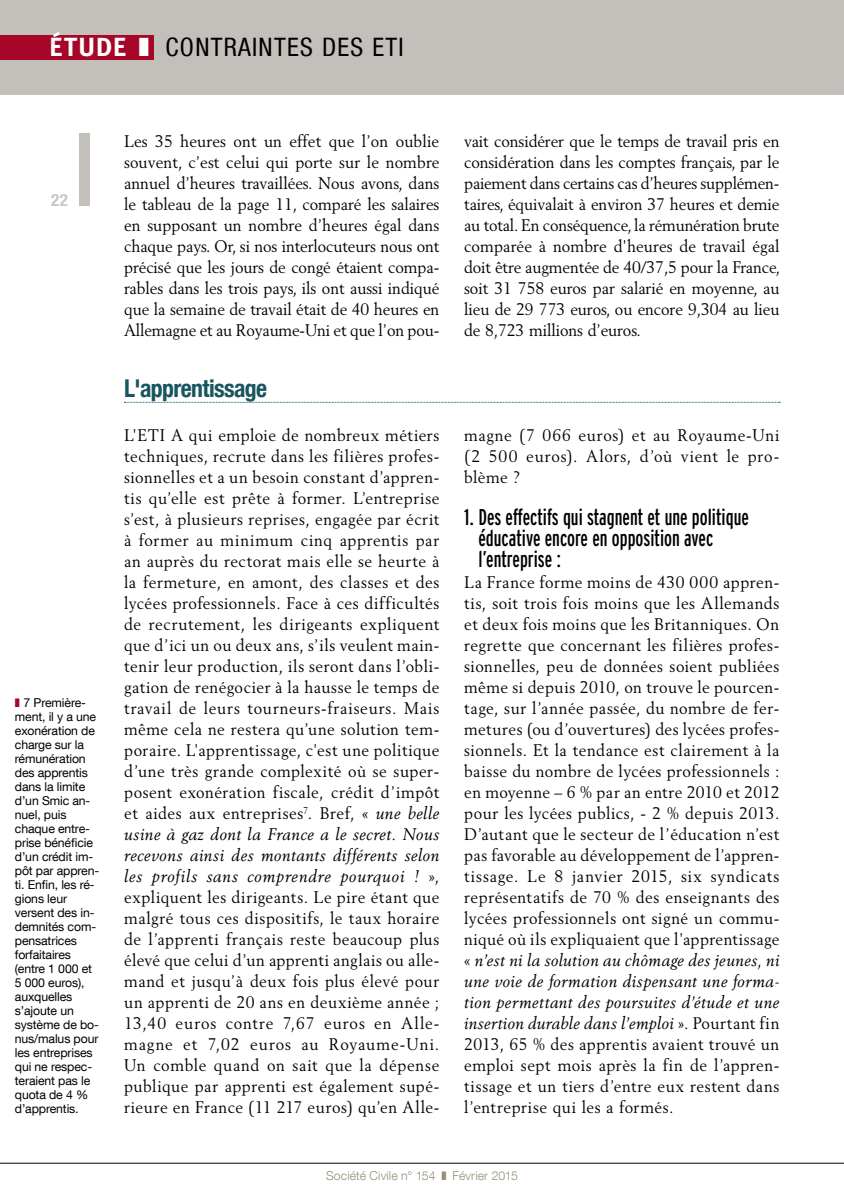
<style>
.page{position:relative;width:844px;height:1191px;background:#fff}
.page>*{position:absolute;margin:0;border:0;box-sizing:border-box;transform-origin:0 0}
.t1{font:condensed 25.38px "Helvetica Neue LT Com";letter-spacing:.05em;color:#000}
.t2{font:700 condensed 24.5px "Helvetica Neue LT Com";letter-spacing:-.025em;color:#18555e}
.t3{font:extra-condensed 22.75px/21px "Interstate";color:#000}
.t4{font:700 condensed 16.97px "Helvetica Neue LT Com";color:#c6c7c8}
.t5{font:16.62px/21px "Berling LT Std";letter-spacing:.02em;color:#000;text-align:justify;scale:.95 1}
.t6{font:12.25px/14px "Helvetica Neue LT Com";letter-spacing:-.01em;color:#000}
.t7{font:300 12.25px "Helvetica Neue LT Com";letter-spacing:.01em;color:#958e78}
.s1{font-family:"Meta";font-weight:700;font-stretch:normal;font-size:26.25px;color:#fff}
.s2{color:#fff}
.s3{color:#a70628}
.s4{font-style:italic}
</style>
<div class="page">
<div style="left:80px;top:133px;width:10px;height:73px;background:#c3c0bb"></div>
<hr style="left:0;top:1162px;width:843px;height:1px;background:#000">
<div style="left:0;top:0;width:843px;height:94px;background:#c3c0bb"></div>
<div style="left:0;top:35px;width:154px;height:24px;background:#a70628"></div>
<svg style="left:124px;top:402px;width:656px;height:1px"></svg>
<h1 class="t1" style="left:50px;top:32px;width:355px"><span class="s1">ÉTUDE</span> <span class="s2">❚</span> CONTRAINTES DES ETI</h1>
<p class="t4" style="left:51px;top:190px;width:18px">22</p>
<p class="t6" style="left:15px;top:695px;width:86px"><span class="s3">❚</span> 7 Première&shy;ment, il y a une exonération de charge sur la rémunération des apprentis dans la limite d’un Smic an&shy;nuel, puis chaque entre&shy;prise bénéficie d’un crédit im&shy;pôt par appren&shy;ti. Enfin, les ré&shy;gions leur versent des in&shy;demnités com&shy;pensatrices forfaitaires (entre 1 000 et<br>5 000 euros), auxquelles s’ajoute un système de bo&shy;nus/malus pour les entreprises qui ne respec&shy;teraient pas le quota de 4 % d’apprentis.</p>
<p class="t5" style="left:124px;top:130px;width:333px">Les 35 heures ont un effet que l’on oublie souvent, c’est celui qui porte sur le nombre annuel d’heures travaillées. Nous avons, dans le tableau de la page 11, comparé les salaires en supposant un nombre d’heures égal dans chaque pays. Or, si nos interlocuteurs nous ont précisé que les jours de congé étaient compa&shy;rables dans les trois pays, ils ont aussi indiqué que la semaine de travail était de 40 heures en Allemagne et au Royaume-Uni et que l’on pou-</p>
<p class="t5" style="left:464px;top:130px;width:334px">vait considérer que le temps de travail pris en considération dans les comptes français, par le paiement dans certains cas d’heures supplémen&shy;taires, équivalait à environ 37 heures et demie au total. En conséquence, la rémunération brute comparée à nombre d'heures de travail égal doit être augmentée de 40/37,5 pour la France, soit 31 758 euros par salarié en moyenne, au lieu de 29 773 euros, ou encore 9,304 au lieu de 8,723 millions d’euros.</p>
<h2 class="t2" style="left:124px;top:374px;width:145px">L'apprentissage</h2>
<p class="t5" style="left:124px;top:424px;width:333px">L'ETI A qui emploie de nombreux métiers techniques, recrute dans les filières profes&shy;sionnelles et a un besoin constant d’appren&shy;tis qu’elle est prête à former. L’entreprise s’est, à plusieurs reprises, engagée par écrit à former au minimum cinq apprentis par an auprès du rectorat mais elle se heurte à la fermeture, en amont, des classes et des lycées professionnels. Face à ces difficultés de recrutement, les dirigeants expliquent que d’ici un ou deux ans, s’ils veulent main&shy;tenir leur production, ils seront dans l’obli&shy;gation de renégocier à la hausse le temps de travail de leurs tourneurs-fraiseurs. Mais même cela ne restera qu’une solution tem&shy;poraire. L'apprentissage, c'est une politique d’une très grande complexité où se super&shy;posent exonération fiscale, crédit d’impôt et aides aux entreprises<sup>7</sup>. Bref, « <span class="s4">une belle usine à gaz dont la France a le secret. Nous recevons ainsi des montants différents selon les profils sans comprendre pourquoi !</span> », expliquent les dirigeants. Le pire étant que malgré tous ces dispositifs, le taux horaire de l’apprenti français reste beaucoup plus élevé que celui d’un apprenti anglais ou alle&shy;mand et jusqu’à deux fois plus élevé pour un apprenti de 20 ans en deuxième année ; 13,40 euros contre 7,67 euros en Alle&shy;magne et 7,02 euros au Royaume-Uni.<br>Un comble quand on sait que la dépense publique par apprenti est également supé&shy;rieure en France (11 217 euros) qu’en Alle-</p>
<p class="t5" style="left:464px;top:424px;width:333px">magne (7 066 euros) et au Royaume-Uni (2 500 euros). Alors, d’où vient le pro&shy;blème ?</p>
<h3 class="t3" style="left:478px;top:506px;width:272px;text-indent:-14px">1. Des effectifs qui stagnent et une politique éducative encore en opposition avec l’entreprise :</h3>
<p class="t5" style="left:464px;top:571px;width:333px">La France forme moins de 430 000 appren&shy;tis, soit trois fois moins que les Allemands et deux fois moins que les Britanniques. On regrette que concernant les filières profes&shy;sionnelles, peu de données soient publiées même si depuis 2010, on trouve le pourcen&shy;tage, sur l’année passée, du nombre de fer&shy;metures (ou d’ouvertures) des lycées profes&shy;sionnels. Et la tendance est clairement à la baisse du nombre de lycées professionnels : en moyenne – 6 % par an entre 2010 et 2012 pour les lycées publics, - 2 % depuis 2013.<br>D’autant que le secteur de l’éducation n’est pas favorable au développement de l’appren&shy;tissage. Le 8 janvier 2015, six syndicats représentatifs de 70 % des enseignants des lycées professionnels ont signé un commu&shy;niqué où ils expliquaient que l'apprentissage « <span class="s4">n’est ni la solution au chômage des jeunes, ni une voie de formation dispensant une forma&shy;tion permettant des poursuites d’étude et une insertion durable dans l’emploi</span> ». Pourtant fin 2013, 65 % des apprentis avaient trouvé un emploi sept mois après la fin de l’appren&shy;tissage et un tiers d’entre eux restent dans l’entreprise qui les a formés.</p>
<p class="t7" style="left:326px;top:1167px;width:193px">Société Civile n° 154 ❚ Février 2015</p>
</div>
